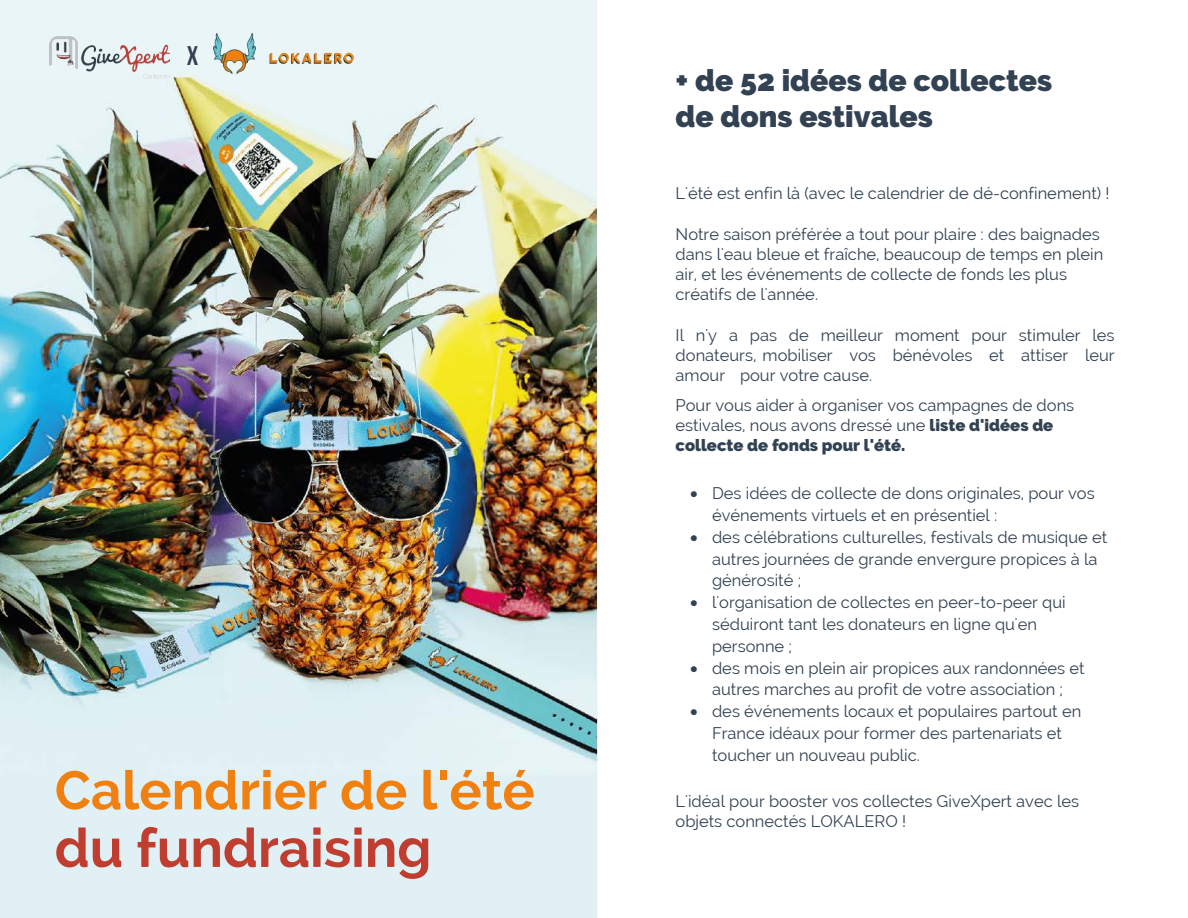
<style>
.page{position:relative;width:1188px;height:918px;background:#fff}
.page>*{position:absolute;margin:0;border:0;box-sizing:border-box;transform-origin:0 0}
.t1{font:700 54px "Raleway";color:#f08111}
.t2{font:700 54px "Raleway";color:#c03e30}
.t3{font:900 30px/36px "Raleway";color:#324252}
.t4{font:700 27px "Bebas Neue";color:#324252}
.t5{font:16.5px/21.8px "Raleway";color:#324252}
.s1{font-weight:900}
</style>
<div class="page">
<img style="left:0;top:0;width:597px;height:917px">
<img style="left:49px;top:37px;width:121px;height:42px">
<img style="left:214px;top:33px;width:140px;height:41px">
<h3 class="t4" style="left:187px;top:41px;width:13px">X</h3>
<h1 class="t1" style="left:55px;top:759px;width:482px">Calendrier de l'été</h1>
<h1 class="t2" style="left:55px;top:817px;width:378px">du fundraising</h1>
<h2 class="t3" style="left:676px;top:63px;width:378px">+ de 52 idées de collectes de dons estivales</h2>
<p class="t5" style="left:676px;top:182px;width:435px">L'été est enfin là (avec le calendrier de dé-confinement) !</p>
<p class="t5" style="left:676px;top:225px;width:429px;line-height:19.8px">Notre saison préférée a tout pour plaire : des baignades dans l'eau bleue et fraîche, beaucoup de temps en plein air, et les événements de collecte de fonds les plus créatifs de l'année.</p>
<p class="t5" style="left:676px;top:326px;width:441px;line-height:19.8px;text-align:justify">Il n'y a pas de meilleur moment pour stimuler les donateurs, mobiliser vos bénévoles et attiser leur amour pour votre cause.</p>
<p class="t5" style="left:676px;top:396px;width:400px;line-height:19.8px">Pour vous aider à organiser vos campagnes de dons estivales, nous avons dressé une <span class="s1">liste d'idées de collecte de fonds pour l'été.</span></p>
<p class="t5" style="left:712px;top:483px;width:384px;text-indent:-22px">• Des idées de collecte de dons originales, pour vos événements virtuels et en présentiel :</p>
<p class="t5" style="left:712px;top:526px;width:397px;text-indent:-22px">• des célébrations culturelles, festivals de musique et autres journées de grande envergure propices à la générosité ;</p>
<p class="t5" style="left:712px;top:592px;width:355px;text-indent:-22px">• l'organisation de collectes en peer-to-peer qui séduiront tant les donateurs en ligne qu'en personne ;</p>
<p class="t5" style="left:690px;top:657px;width:396px;text-align:center">• des mois en plein air propices aux randonnées et autres marches au profit de votre association ;</p>
<p class="t5" style="left:712px;top:700px;width:371px;text-indent:-22px">• des événements locaux et populaires partout en<br>France idéaux pour former des partenariats et toucher un nouveau public.</p>
<p class="t5" style="left:676px;top:791px;width:405px">L'idéal pour booster vos collectes GiveXpert avec les</p>
<p class="t5" style="left:676px;top:811px;width:232px">objets connectés LOKALERO !</p>
</div>
